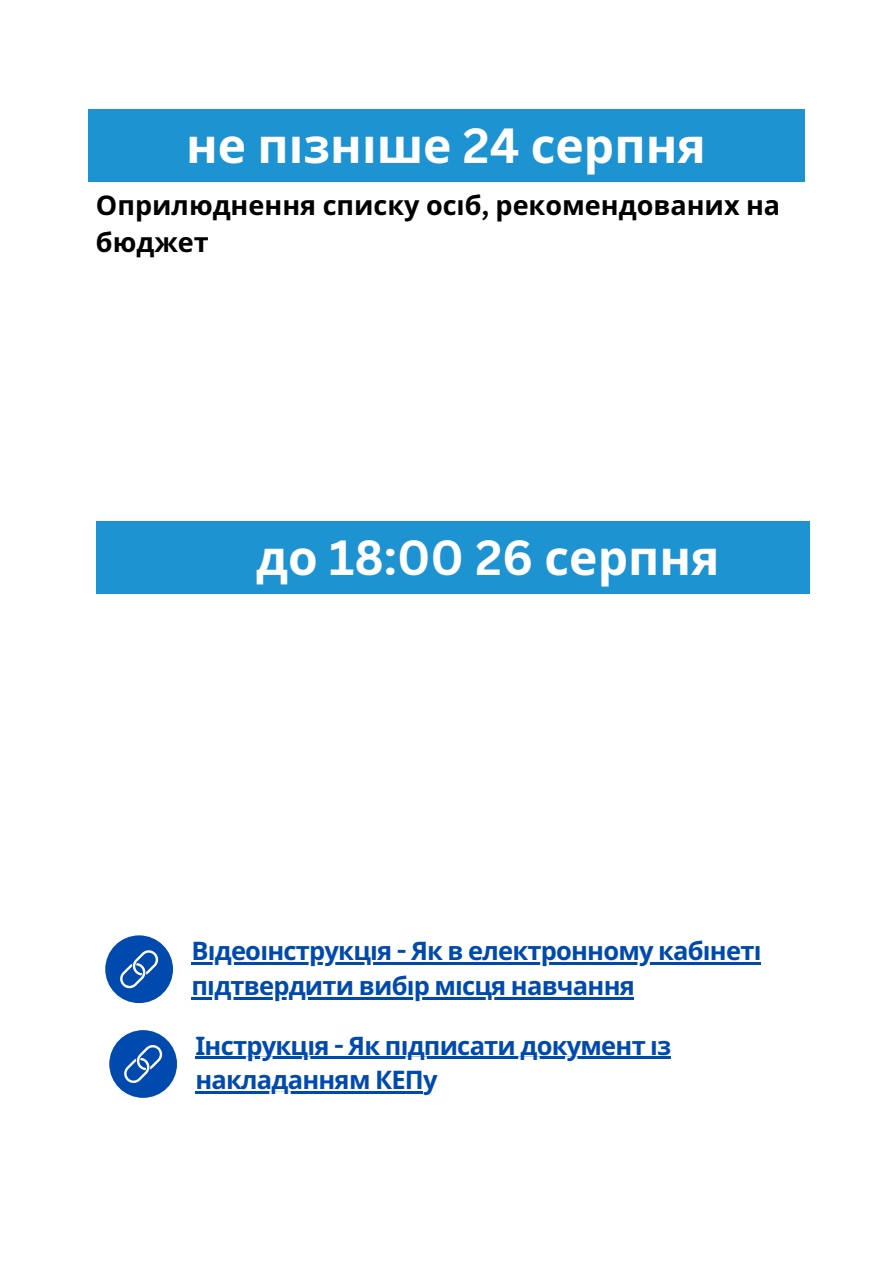
<style>
.page{position:relative;width:894px;height:1264px;background:#fff}
.page>*{position:absolute;margin:0;border:0;box-sizing:border-box;transform-origin:0 0}
.t1{font:700 48px "Noto Sans";color:#fff}
.t2{font:700 27px/37.2px "Noto Sans";color:#000}
.t3{font:700 25.5px/34.8px "Noto Sans";letter-spacing:-.03em;color:#004aad}
.s1{font-family:"Canva Sans"}
</style>
<div class="page">
<div style="left:88px;top:109px;width:716px;height:73px;background:#1d93d2"></div>
<div style="left:96px;top:521px;width:713px;height:73px;background:#1d93d2"></div>
<div style="left:109px;top:1030px;width:68px;height:67px;background:#004aad;border-radius:50%"></div>
<svg style="left:124px;top:1045px;width:38px;height:37px"></svg>
<hr style="left:195px;top:1056px;width:475px;height:3px;background:#004aad">
<hr style="left:195px;top:1091px;width:228px;height:2px;background:#004aad">
<div style="left:105px;top:935px;width:68px;height:67px;background:#004aad;border-radius:50%"></div>
<svg style="left:120px;top:950px;width:38px;height:38px"></svg>
<hr style="left:191px;top:962px;width:569px;height:2px;background:#004aad">
<hr style="left:191px;top:996px;width:443px;height:3px;background:#004aad">
<h1 class="t1" style="left:186px;top:112px;width:521px">не пізні ше <span class="s1">24</span> серпня</h1>
<p class="t2" style="left:96px;top:186px;width:685px">Оприлюднення списку осіб<span class="s1">,</span> рекомендованих на бюджет</p>
<h1 class="t1" style="left:256px;top:524px;width:465px">до <span class="s1">18:00 26</span> серпня</h1>
<p class="t3" style="left:191px;top:932px;width:567px">Відеоі нструкція <span class="s1">-</span> Як в електронному кабі неті підтвердити вибі р місця навчання</p>
<p class="t3" style="left:195px;top:1027px;width:477px">Інструкція <span class="s1">-</span> Як підписати документ із накладанням КЕПу</p>
</div>
